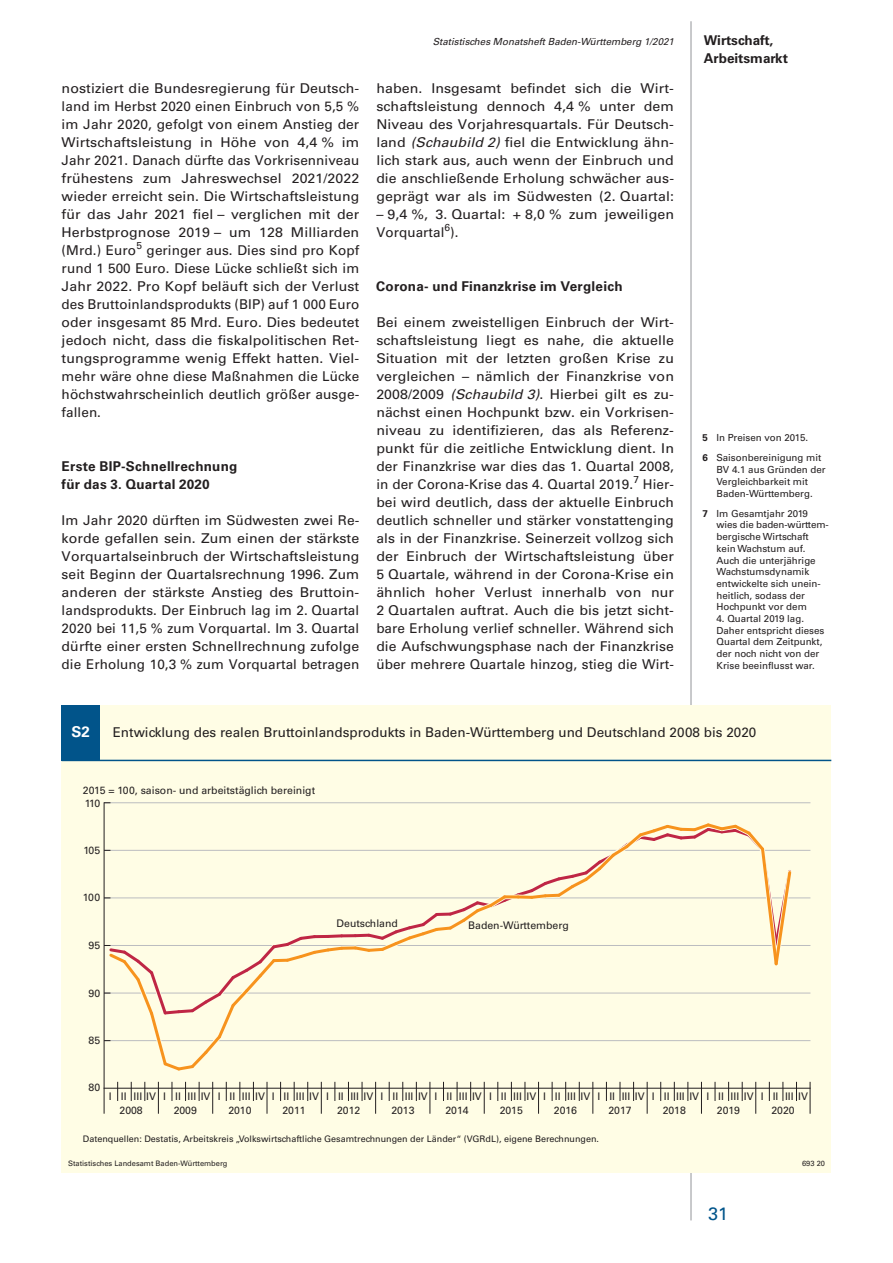
<style>
.page{position:relative;width:893px;height:1263px;background:#fff}
.page>*{position:absolute;margin:0;border:0;box-sizing:border-box;transform-origin:0 0}
.t1{font:18px "Univers";color:#01548a}
.t2{font:700 15px "Univers";color:#fff}
.t3{font:13.5px/18px "Univers";letter-spacing:.005em;color:#231f20;text-align:justify;scale:1.05 1}
.t4{font:13.5px/18px "Univers";letter-spacing:.005em;color:#231f20;text-align:justify}
.t5{font:700 13.5px/18px "Univers";letter-spacing:.015em;color:#231f20}
.t6{font:10.5px/13.2px "Univers";color:#231f20}
.t7{font:9.75px/11.7px "Univers";color:#231f20}
.t8{font:italic 9.75px "Univers";color:#231f20}
.t9{font:9px "Univers";color:#231f20}
.t10{font:7.5px "Univers";color:#231f20}
.s1{font-style:italic}
.s2{font-weight:700}
</style>
<div class="page">
<hr style="left:691px;top:21px;width:1px;height:1199px;background:#939598">
<div style="left:62px;top:705px;width:769px;height:468px;background:#fffde5"></div>
<div style="left:62px;top:705px;width:38px;height:55px;background:#01548a"></div>
<hr style="left:104px;top:1040px;width:706px;height:1px;background:#bcbdc0">
<hr style="left:104px;top:993px;width:706px;height:1px;background:#bcbdc0">
<hr style="left:104px;top:945px;width:706px;height:1px;background:#bcbdc0">
<hr style="left:104px;top:898px;width:706px;height:1px;background:#bcbdc0">
<hr style="left:104px;top:850px;width:706px;height:1px;background:#bcbdc0">
<hr style="left:104px;top:802px;width:706px;height:1px;background:#bcbdc0">
<hr style="left:104px;top:803px;width:1px;height:310px;background:#231f20">
<hr style="left:104px;top:1088px;width:706px;height:1px;background:#231f20">
<svg style="left:117px;top:1082px;width:1px;height:19px"></svg>
<svg style="left:131px;top:1082px;width:1px;height:19px"></svg>
<svg style="left:144px;top:1082px;width:1px;height:19px"></svg>
<hr style="left:158px;top:1082px;width:1px;height:32px;background:#231f20">
<svg style="left:172px;top:1082px;width:1px;height:19px"></svg>
<svg style="left:185px;top:1082px;width:1px;height:19px"></svg>
<svg style="left:199px;top:1082px;width:1px;height:19px"></svg>
<hr style="left:212px;top:1082px;width:1px;height:32px;background:#231f20">
<svg style="left:226px;top:1082px;width:1px;height:19px"></svg>
<svg style="left:239px;top:1082px;width:1px;height:19px"></svg>
<svg style="left:253px;top:1082px;width:1px;height:19px"></svg>
<hr style="left:267px;top:1082px;width:1px;height:32px;background:#231f20">
<svg style="left:280px;top:1082px;width:1px;height:19px"></svg>
<svg style="left:294px;top:1082px;width:1px;height:19px"></svg>
<svg style="left:307px;top:1082px;width:1px;height:19px"></svg>
<hr style="left:321px;top:1082px;width:1px;height:32px;background:#231f20">
<svg style="left:334px;top:1082px;width:1px;height:19px"></svg>
<svg style="left:348px;top:1082px;width:1px;height:19px"></svg>
<svg style="left:362px;top:1082px;width:1px;height:19px"></svg>
<hr style="left:375px;top:1082px;width:1px;height:32px;background:#231f20">
<svg style="left:389px;top:1082px;width:1px;height:19px"></svg>
<svg style="left:402px;top:1082px;width:1px;height:19px"></svg>
<svg style="left:416px;top:1082px;width:1px;height:19px"></svg>
<hr style="left:429px;top:1082px;width:1px;height:32px;background:#231f20">
<svg style="left:443px;top:1082px;width:1px;height:19px"></svg>
<svg style="left:457px;top:1082px;width:1px;height:19px"></svg>
<svg style="left:470px;top:1082px;width:1px;height:19px"></svg>
<hr style="left:484px;top:1082px;width:1px;height:32px;background:#231f20">
<svg style="left:497px;top:1082px;width:1px;height:19px"></svg>
<svg style="left:511px;top:1082px;width:1px;height:19px"></svg>
<svg style="left:525px;top:1082px;width:1px;height:19px"></svg>
<hr style="left:538px;top:1082px;width:1px;height:32px;background:#231f20">
<svg style="left:552px;top:1082px;width:1px;height:19px"></svg>
<svg style="left:565px;top:1082px;width:1px;height:19px"></svg>
<svg style="left:579px;top:1082px;width:1px;height:19px"></svg>
<hr style="left:592px;top:1082px;width:1px;height:32px;background:#231f20">
<svg style="left:606px;top:1082px;width:1px;height:19px"></svg>
<svg style="left:620px;top:1082px;width:1px;height:19px"></svg>
<svg style="left:633px;top:1082px;width:1px;height:19px"></svg>
<hr style="left:647px;top:1082px;width:1px;height:32px;background:#231f20">
<svg style="left:660px;top:1082px;width:1px;height:19px"></svg>
<svg style="left:674px;top:1082px;width:1px;height:19px"></svg>
<svg style="left:687px;top:1082px;width:1px;height:19px"></svg>
<hr style="left:701px;top:1082px;width:1px;height:32px;background:#231f20">
<svg style="left:715px;top:1082px;width:1px;height:19px"></svg>
<svg style="left:728px;top:1082px;width:1px;height:19px"></svg>
<svg style="left:742px;top:1082px;width:1px;height:19px"></svg>
<hr style="left:755px;top:1082px;width:1px;height:32px;background:#231f20">
<svg style="left:769px;top:1082px;width:1px;height:19px"></svg>
<svg style="left:782px;top:1082px;width:1px;height:19px"></svg>
<svg style="left:796px;top:1082px;width:1px;height:19px"></svg>
<hr style="left:810px;top:1082px;width:1px;height:32px;background:#231f20">
<svg style="left:104px;top:819px;width:691px;height:256px"></svg>
<hr style="left:62px;top:760px;width:769px;height:1px;background:#01548a">
<p class="t3" style="left:62px;top:79px;width:285px">nostiziert die Bundesregierung für Deutsch&shy;land im Herbst 2020 einen Einbruch von 5,5 % im Jahr 2020, gefolgt von einem Anstieg der Wirtschaftsleistung in Höhe von 4,4 % im Jahr 2021. Danach dürfte das Vorkrisenniveau frühestens zum Jahreswechsel 2021/2022 wieder erreicht sein. Die Wirtschaftsleistung für das Jahr 2021 fiel – verglichen mit der Herbstprognose 2019 – um 128 Milliarden (Mrd.) Euro<sup>5</sup> geringer aus. Dies sind pro Kopf rund 1 500 Euro. Diese Lücke schließt sich im Jahr 2022. Pro Kopf beläuft sich der Verlust des Bruttoinlandsprodukts (BIP) auf 1 000 Euro oder insgesamt 85 Mrd. Euro. Dies bedeutet jedoch nicht, dass die fiskalpolitischen Ret&shy;tungsprogramme wenig Effekt hatten. Viel&shy;mehr wäre ohne diese Maßnahmen die Lücke höchstwahrscheinlich deutlich größer ausge&shy;fallen.</p>
<p class="t5" style="left:62px;top:457px;width:177px">Erste BIP-Schnellrechnung für das 3. Quartal 2020</p>
<p class="t4" style="left:62px;top:511px;width:299px">Im Jahr 2020 dürften im Südwesten zwei Re&shy;korde gefallen sein. Zum einen der stärkste Vorquartalseinbruch der Wirtschaftsleistung seit Beginn der Quartalsrechnung 1996. Zum anderen der stärkste Anstieg des Bruttoin&shy;landsprodukts. Der Einbruch lag im 2. Quartal 2020 bei 11,5 % zum Vorquartal. Im 3. Quartal dürfte einer ersten Schnellrechnung zufolge die Erholung 10,3 % zum Vorquartal betragen</p>
<p class="t8" style="left:433px;top:35px;width:243px">Statistisches Monatsheft Baden-Württemberg 1/2021</p>
<p class="t5" style="left:704px;top:31px;width:86px">Wirtschaft,<br>Arbeitsmarkt</p>
<p class="t3" style="left:376px;top:79px;width:285px">haben. Insgesamt befindet sich die Wirt&shy;schaftsleistung dennoch 4,4 % unter dem Niveau des Vorjahresquartals. Für Deutsch&shy;land <span class="s1">(Schaubild 2)</span> fiel die Entwicklung ähn&shy;lich stark aus, auch wenn der Einbruch und die anschließende Erholung schwächer aus&shy;geprägt war als im Südwesten (2. Quartal:</p>
<p class="t3" style="left:376px;top:205px;width:285px">– 9,4 %, 3. Quartal: + 8,0 % zum jeweiligen<br>Vorquartal<sup>6</sup>).</p>
<p class="t5" style="left:376px;top:277px;width:248px">Corona- und Finanzkrise im Vergleich</p>
<p class="t3" style="left:376px;top:313px;width:285px">Bei einem zweistelligen Einbruch der Wirt&shy;schaftsleistung liegt es nahe, die aktuelle Situation mit der letzten großen Krise zu vergleichen – nämlich der Finanzkrise von 2008/2009 <span class="s1">(Schaubild 3)</span>. Hierbei gilt es zu&shy;nächst einen Hochpunkt bzw. ein Vorkrisen&shy;niveau zu identifizieren, das als Referenz&shy;punkt für die zeitliche Entwicklung dient. In der Finanzkrise war dies das 1. Quartal 2008, in der Corona-Krise das 4. Quartal 2019.<sup>7</sup> Hier&shy;bei wird deutlich, dass der aktuelle Einbruch deutlich schneller und stärker vonstattenging als in der Finanzkrise. Seinerzeit vollzog sich der Einbruch der Wirtschaftsleistung über 5 Quartale, während in der Corona-Krise ein ähnlich hoher Verlust innerhalb von nur 2 Quartalen auftrat. Auch die bis jetzt sicht&shy;bare Erholung verlief schneller. Während sich die Aufschwungsphase nach der Finanzkrise über mehrere Quartale hinzog, stieg die Wirt-</p>
<p class="t7" style="left:703px;top:428px;width:120px;line-height:20.2px"><span class="s2">5</span> In Preisen von 2015.<br><span class="s2">6</span> Saisonbereinigung mit</p>
<p class="t7" style="left:716px;top:464px;width:111px">BV 4.1 aus Gründen der<br>Vergleichbarkeit mit<br>Baden-Württemberg.</p>
<p class="t7" style="left:716px;top:507px;width:114px;text-indent:-14px"><span class="s2">7</span> Im Gesamtjahr 2019 wies die baden-württem&shy;bergische Wirtschaft kein Wachstum auf.<br>Auch die unterjährige<br>Wachstumsdynamik entwickelte sich unein&shy;heitlich, sodass der<br>Hochpunkt vor dem</p>
<p class="t7" style="left:716px;top:613px;width:109px">4. Quartal 2019 lag.<br>Daher entspricht dieses<br>Quartal dem Zeitpunkt, der noch nicht von der<br>Krise beeinflusst war.</p>
<p class="t2" style="left:72px;top:723px;width:20px">S2</p>
<p class="t4" style="left:113px;top:724px;width:645px">Entwicklung des realen Bruttoinlandsprodukts in Baden-Württemberg und Deutschland 2008 bis 2020</p>
<p class="t6" style="left:83px;top:784px;width:234px">2015 = 100, saison- und arbeitstäglich bereinigt</p>
<p class="t6" style="left:85px;top:796px;width:17px">110</p>
<p class="t6" style="left:83px;top:843px;width:18px">105</p>
<p class="t6" style="left:83px;top:891px;width:19px">100</p>
<p class="t6" style="left:89px;top:939px;width:13px">95</p>
<p class="t6" style="left:337px;top:916px;width:63px">Deutschland</p>
<p class="t6" style="left:468px;top:918px;width:102px">Baden-Württemberg</p>
<p class="t6" style="left:89px;top:986px;width:13px">90</p>
<p class="t6" style="left:89px;top:1033px;width:13px">85</p>
<p class="t6" style="left:89px;top:1081px;width:13px">80</p>
<p class="t6" style="left:326px;top:1090px;width:483px">I II III IV I II III IV I II III IV I II III IV I II III IV I II III IV I II III IV I II III IV I II III IV</p>
<p class="t6" style="left:120px;top:1090px;width:201px;text-indent:-11px">I II III IV I II III IV I II III IV I II III IV<br>2008</p>
<p class="t6" style="left:174px;top:1103px;width:25px">2009</p>
<p class="t6" style="left:228px;top:1103px;width:25px">2010</p>
<p class="t6" style="left:283px;top:1103px;width:25px">2011</p>
<p class="t6" style="left:337px;top:1103px;width:25px">2012</p>
<p class="t6" style="left:391px;top:1103px;width:25px">2013</p>
<p class="t6" style="left:446px;top:1103px;width:25px">2014</p>
<p class="t6" style="left:500px;top:1103px;width:25px">2015</p>
<p class="t6" style="left:554px;top:1103px;width:25px">2016</p>
<p class="t6" style="left:608px;top:1103px;width:25px">2017</p>
<p class="t6" style="left:663px;top:1103px;width:25px">2018</p>
<p class="t6" style="left:717px;top:1103px;width:25px">2019</p>
<p class="t6" style="left:771px;top:1103px;width:25px">2020</p>
<p class="t9" style="left:83px;top:1133px;width:518px">Datenquellen: Destatis, Arbeitskreis „Volkswirtschaftliche Gesamtrechnungen der Länder“ (VGRdL), eigene Berechnungen.</p>
<p class="t10" style="left:68px;top:1159px;width:161px">Statistisches Landesamt Baden-Württemberg</p>
<p class="t10" style="left:802px;top:1159px;width:24px">693 20</p>
<h1 class="t1" style="left:708px;top:1203px;width:22px">31</h1>
</div>
